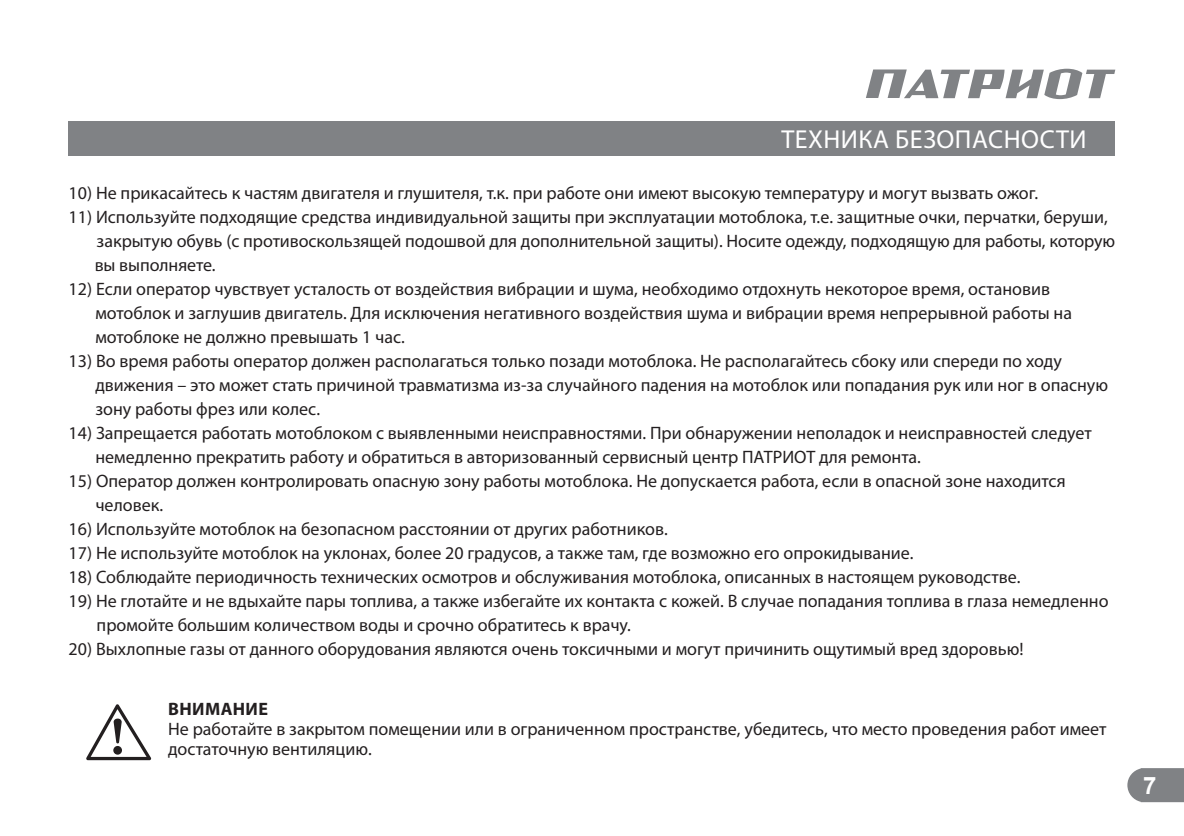
<style>
.page{position:relative;width:1184px;height:836px;background:#fff}
.page>*{position:absolute;margin:0;border:0;box-sizing:border-box;transform-origin:0 0}
.t1{font:26px "Myriad Pro";letter-spacing:.02em;color:#fff}
.t2{font:700 24px "Arial";color:#fff}
.t3{font:18px/24px "Myriad Pro";color:#231f20}
.t4{font:700 18px "Myriad Pro";letter-spacing:.02em;color:#231f20}
</style>
<div class="page">
<svg style="left:1127px;top:768px;width:57px;height:33px;background:#888a8d"></svg>
<svg style="left:866px;top:69px;width:249px;height:30px"></svg>
<div style="left:69px;top:121px;width:1046px;height:34px;background:#808285"></div>
<svg style="left:86px;top:704px;width:66px;height:55px"></svg>
<h1 class="t1" style="left:781px;top:123px;width:208px">Техни ка безопасности</h1>
<p class="t3" style="left:69px;top:180px;width:971px">10) Не прикасайтесь к частям двигателя и глушителя, т.к. при работе они имеют высокую температуру и могут вызвать ожог.</p>
<p class="t3" style="left:95px;top:204px;width:1022px;text-indent:-26px">11) Используйте подходящие средства индивидуальной защиты при эксплуатации мотоблока, т.е. защитные очки, перчатки, беруши, закрытую обувь (с противоскользящей подошвой для дополнительной защиты). Носите одежду, подходящую для работы, которую вы выполняете.</p>
<p class="t3" style="left:95px;top:276px;width:978px;text-indent:-27px">12) Если оператор чувствует усталость от воздействия вибрации и шума, необходимо отдохнуть некоторое время, остановив мотоблок и заглушив двигатель. Для исключения негативного воздействия шума и вибрации время непрерывной работы на мотоблоке не должно превышать 1 час.</p>
<p class="t3" style="left:95px;top:348px;width:1014px;text-indent:-27px">13) Во время работы оператор должен располагаться только позади мотоблока. Не располагайтесь сбоку или спереди по ходу движения – это может стать причиной травматизма из-за случайного падения на мотоблок или попадания рук или ног в опасную зону работы фрез или колес.</p>
<p class="t3" style="left:95px;top:420px;width:998px;text-indent:-27px">14) Запрещается работать мотоблоком с выявленными неисправностями. При обнаружении неполадок и неисправностей следует немедленно прекратить работу и обратиться в авторизованный сервисный центр ПАТРИОТ для ремонта.</p>
<p class="t3" style="left:95px;top:468px;width:972px;text-indent:-27px">15) Оператор должен контролировать опасную зону работы мотоблока. Не допускается работа, если в опасной зоне находится человек.</p>
<p class="t3" style="left:69px;top:516px;width:601px">16) Используйте мотоблок на безопасном расстоянии от других работников.</p>
<p class="t3" style="left:69px;top:540px;width:846px">17) Не используйте мотоблок на уклонах, более 20 градусов, а также там, где возможно его опрокидывание.</p>
<p class="t3" style="left:69px;top:564px;width:953px">18) Соблюдайте периодичность технических осмотров и обслуживания мотоблока, описанных в настоящем руководстве.</p>
<p class="t3" style="left:97px;top:588px;width:1013px;text-indent:-28px">19) Не глотайте и не вдыхайте пары топлива, а также избегайте их контакта с кожей. В случае попадания топлива в глаза немедленно промойте большим количеством воды и срочно обратитесь к врачу.</p>
<p class="t3" style="left:69px;top:636px;width:956px">20) Выхлопные газы от данного оборудования являются очень токсичными и могут причинить ощутимый вред здоровью!</p>
<p class="t4" style="left:168px;top:697px;width:99px">ВНИМАНИЕ</p>
<p class="t3" style="left:168px;top:718px;width:940px;line-height:20px">Не работайте в закрытом помещении или в ограниченном пространстве, убедитесь, что место проведения работ имеет достаточную вентиляцию.</p>
<h2 class="t2" style="left:1143px;top:769px;width:15px">7</h2>
</div>
